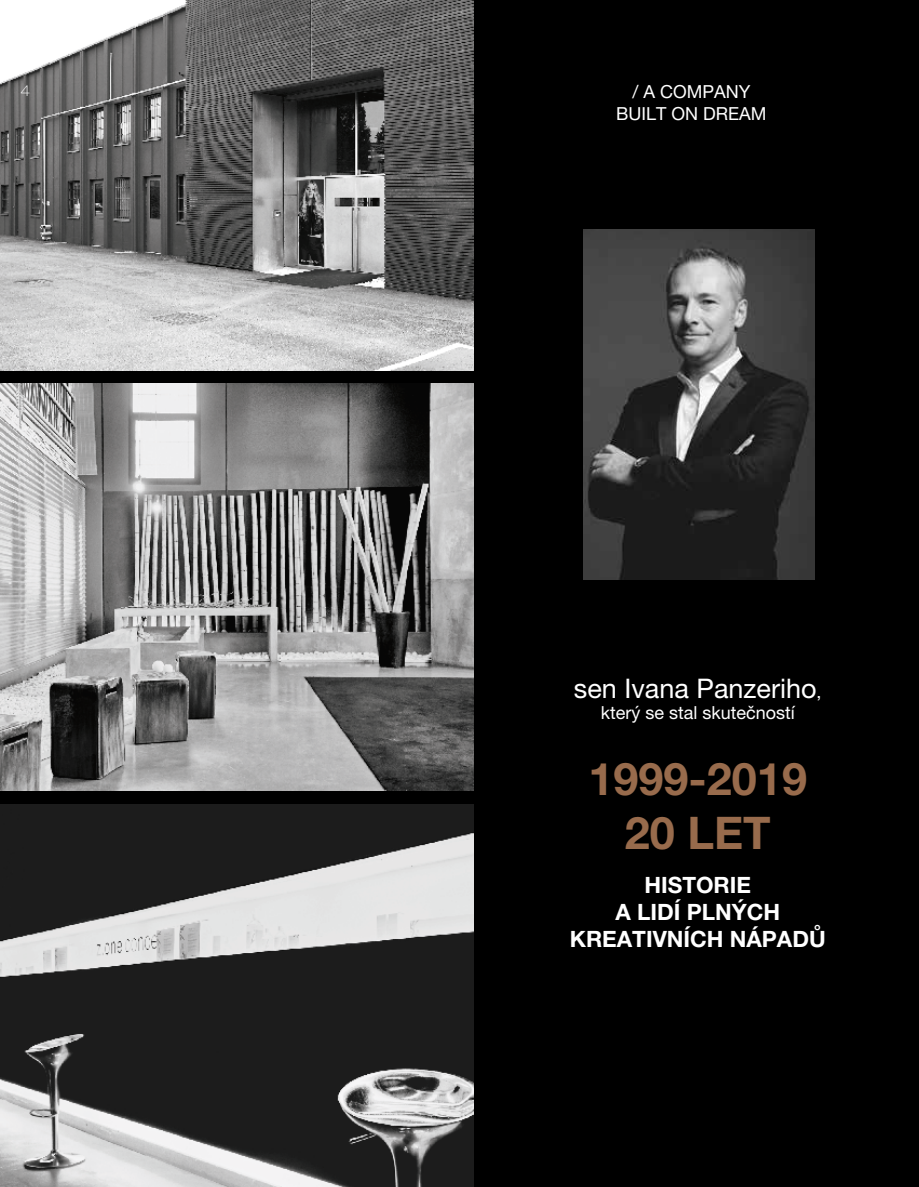
<style>
.page{position:relative;width:919px;height:1187px;background:#fff}
.page>*{position:absolute;margin:0;border:0;box-sizing:border-box;transform-origin:0 0}
.t1{font:700 45px/54px "Helvetica Neue LT Pro";color:#986b4c;text-align:center}
.t2{font:27px "Helvetica Neue LT Pro";color:#fff}
.t3{font:700 22.5px/27px "Helvetica Neue LT Pro";color:#fff;text-align:center}
.t4{font:18px/21.6px "Helvetica Neue LT Pro";color:#fff;text-align:center}
.t5{font:100 expanded 15px "Helvetica Neue LT Pro";color:#fff}
.s1{font-size:18px}
</style>
<div class="page">
<div style="left:0;top:0;width:918px;height:1186px;background:#000"></div>
<img style="left:0;top:0;width:473px;height:370px">
<img style="left:0;top:384px;width:473px;height:406px">
<img style="left:0;top:804px;width:473px;height:382px">
<img style="left:583px;top:229px;width:231px;height:351px">
<p class="t5" style="left:20px;top:81px;width:11px">4</p>
<p class="t4" style="left:616px;top:80px;width:152px">/ A COMPANY<br>BUILT ON DREAM</p>
<h2 class="t2" style="left:574px;top:672px;width:249px">sen Ivana Panzeriho<span class="s1">,</span></h2>
<p class="t4" style="left:600px;top:702px;width:196px">který se stal skutečností</p>
<h1 class="t1" style="left:588px;top:751px;width:220px">1999-2019<br>20 LET</h1>
<p class="t3" style="left:569px;top:871px;width:257px">HISTORIE<br>A LIDÍ PLNÝCH<br>KREATIVNÍCH NÁPADŮ</p>
</div>
